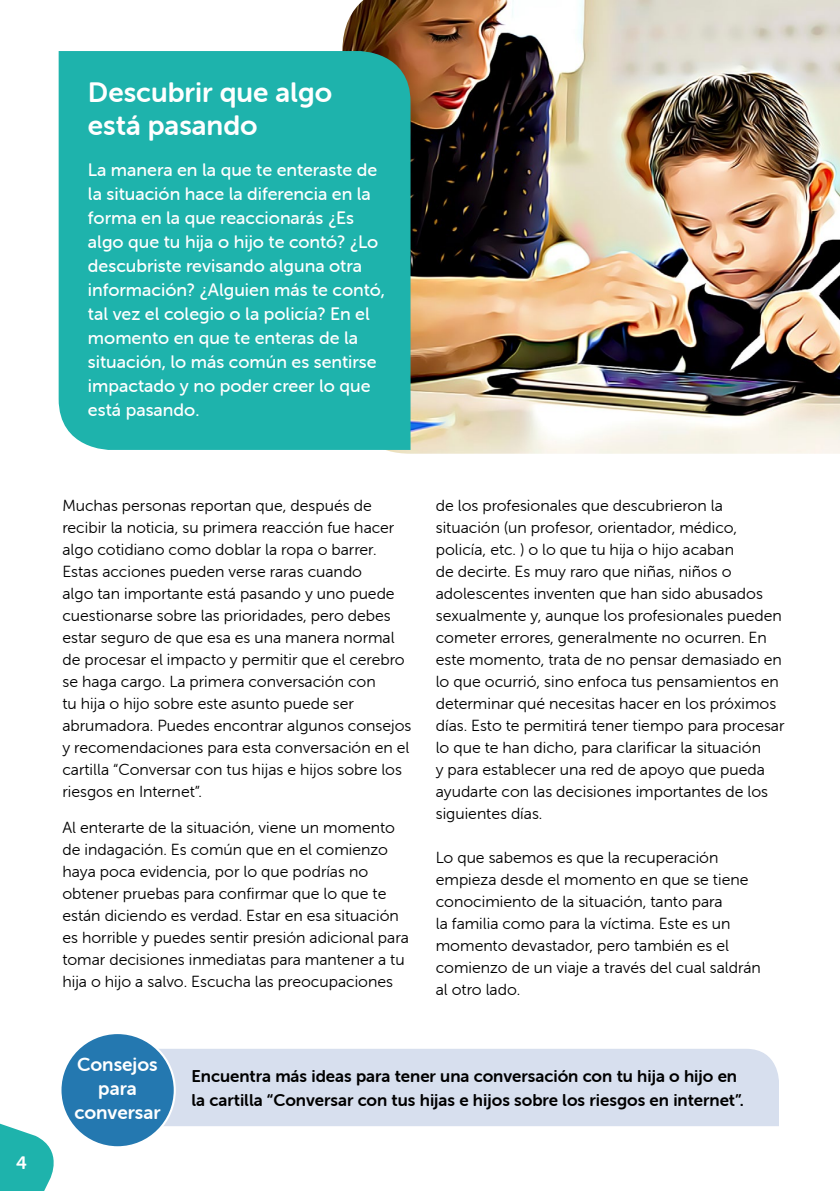
<style>
.page{position:relative;width:840px;height:1191px;background:#fff}
.page>*{position:absolute;margin:0;border:0;box-sizing:border-box;transform-origin:0 0}
.t1{font:28px/33.6px "Museo Sans Rounded 700";color:#fff}
.t2{font:19px/24px "Museo Sans Rounded 700";color:#fff;text-align:center}
.t3{font:18px/24px "Museo Sans Rounded 500";color:#fff}
.t4{font:18px "Museo Sans Rounded 700";color:#fff}
.t5{font:17px/24px "Museo Sans Rounded 700";color:#000}
.t6{font:16px/22px "Museo Sans Rounded 300";color:#000}
</style>
<div class="page">
<svg style="left:0;top:1123px;width:54px;height:68px"></svg>
<img style="left:342px;top:0;width:497px;height:454px">
<div style="left:59px;top:51px;width:351px;height:399px;background:#1eb3ac"></div>
<div style="left:159px;top:1049px;width:619px;height:77px;background:#d7dfee"></div>
<div style="left:60px;top:1033px;width:115px;height:114px;background:#2478b0;border-radius:50%"></div>
<div style="left:59px;top:1032px;width:117px;height:116px;border:2px solid #fff;border-radius:50%"></div>
<p class="t4" style="left:16px;top:1153px;width:12px">4</p>
<h1 class="t1" style="left:88px;top:75px;width:245px">Descubrir que algo está pasando</h1>
<p class="t3" style="left:88px;top:158px;width:298px">La manera en la que te enteraste de la situación hace la diferencia en la forma en la que reaccionarás ¿Es algo que tu hija o hijo te contó? ¿Lo descubriste revisando alguna otra información? ¿Alguien más te contó, tal vez el colegio o la policía? En el momento en que te enteras de la situación, lo más común es sentirse impactado y no poder creer lo que está pasando.</p>
<p class="t6" style="left:62px;top:494px;width:350px">Muchas personas reportan que, después de recibir la noticia, su primera reacción fue hacer algo cotidiano como doblar la ropa o barrer.<br>Estas acciones pueden verse raras cuando<br>algo tan importante está pasando y uno puede cuestionarse sobre las prioridades, pero debes estar seguro de que esa es una manera normal de procesar el impacto y permitir que el cerebro se haga cargo. La primera conversación con<br>tu hija o hijo sobre este asunto puede ser abrumadora. Puedes encontrar algunos consejos y recomendaciones para esta conversación en el cartilla “Conversar con tus hijas e hijos sobre los riesgos en Internet”.</p>
<p class="t6" style="left:62px;top:816px;width:348px">Al enterarte de la situación, viene un momento de indagación. Es común que en el comienzo haya poca evidencia, por lo que podrías no obtener pruebas para confirmar que lo que te están diciendo es verdad. Estar en esa situación es horrible y puedes sentir presión adicional para tomar decisiones inmediatas para mantener a tu hija o hijo a salvo. Escucha las preocupaciones</p>
<p class="t6" style="left:435px;top:494px;width:350px">de los profesionales que descubrieron la situación (un profesor, orientador, médico, policía, etc. ) o lo que tu hija o hijo acaban<br>de decirte. Es muy raro que niñas, niños o adolescentes inventen que han sido abusados sexualmente y, aunque los profesionales pueden cometer errores, generalmente no ocurren. En este momento, trata de no pensar demasiado en lo que ocurrió, sino enfoca tus pensamientos en determinar qué necesitas hacer en los próximos días. Esto te permitirá tener tiempo para procesar lo que te han dicho, para clarificar la situación<br>y para establecer una red de apoyo que pueda ayudarte con las decisiones importantes de los siguientes días.</p>
<p class="t6" style="left:435px;top:846px;width:326px">Lo que sabemos es que la recuperación empieza desde el momento en que se tiene conocimiento de la situación, tanto para<br>la familia como para la víctima. Este es un momento devastador, pero también es el comienzo de un viaje a través del cual saldrán al otro lado.</p>
<p class="t2" style="left:74px;top:1052px;width:87px">Consejos para conversar</p>
<p class="t5" style="left:191px;top:1064px;width:553px">Encuentra más ideas para tener una conversación con tu hija o hijo en la cartilla “Conversar con tus hijas e hijos sobre los riesgos en internet”.</p>
</div>
